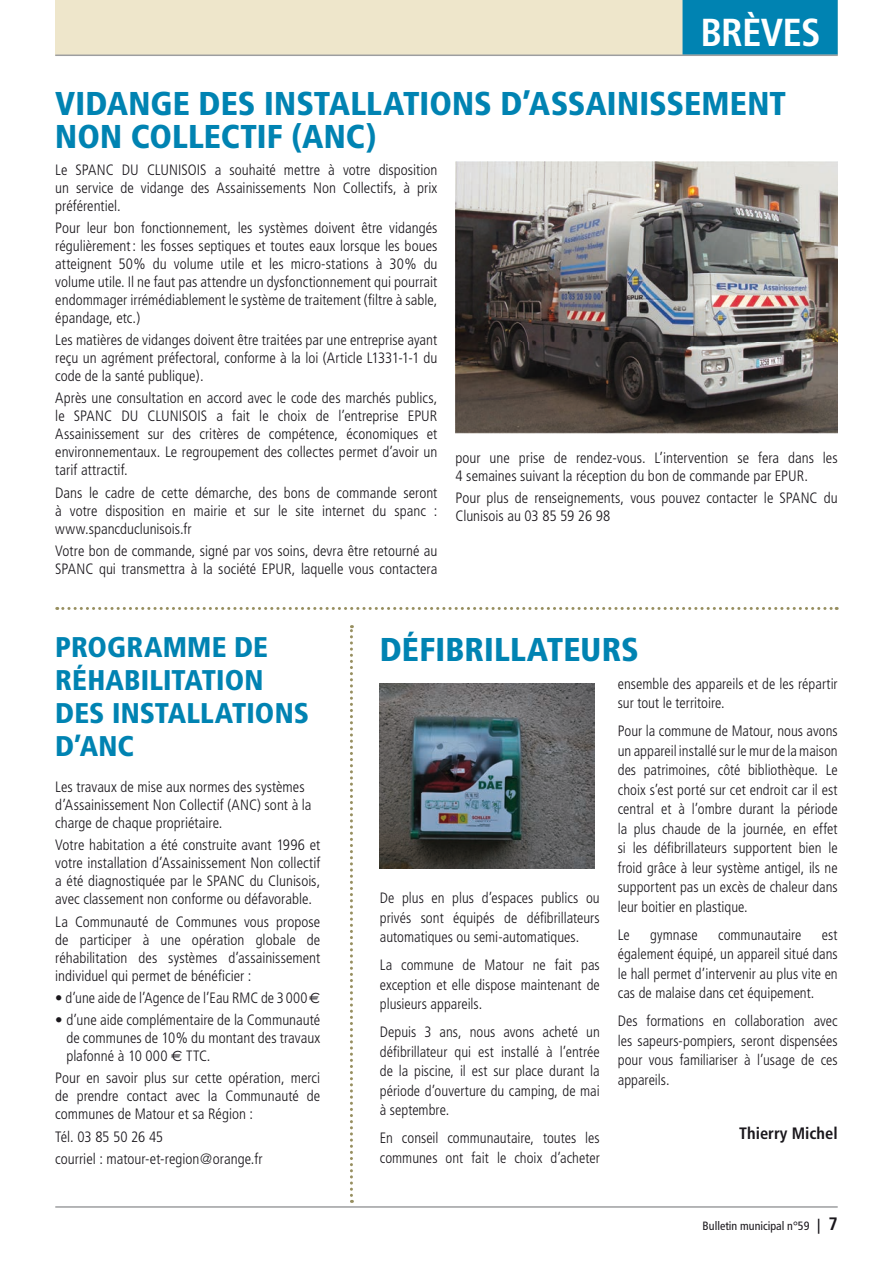
<style>
.page{position:relative;width:893px;height:1263px;background:#fff}
.page>*{position:absolute;margin:0;border:0;box-sizing:border-box;transform-origin:0 0}
.t1{font:700 condensed 39px "Frutiger";letter-spacing:-.02em;color:#fff}
.t2{font:900 condensed 33px/33px "Frutiger";letter-spacing:.005em;color:#0083b2}
.t3{font:900 condensed 28.5px/33px "Frutiger";letter-spacing:.005em;color:#0083b2}
.t4{font:700 condensed 16.5px "Frutiger";color:#1a171c}
.t5{font:300 condensed 15px/18px "Frutiger";color:#1a171c;text-align:justify}
.t6{font:condensed 12px "Frutiger";color:#1a171c}
.s1{font-family:"Euro Sans";font-weight:400;font-stretch:normal}
.s2{font-weight:700;font-size:15px}
.s3{font-weight:700;font-size:18px}
</style>
<div class="page">
<div style="left:55px;top:0;width:783px;height:55px;background:#eee6cb"></div>
<div style="left:682px;top:0;width:156px;height:55px;background:#0083b2"></div>
<hr style="left:55px;top:55px;width:783px;height:1px;background:#9d9ea0">
<hr style="left:55px;top:1206px;width:783px;height:2px;background:#9d9ea0">
<img style="left:455px;top:162px;width:383px;height:271px">
<img style="left:380px;top:684px;width:214px;height:184px">
<svg style="left:57px;top:607px;width:780px;height:3px"></svg>
<svg style="left:350px;top:625px;width:3px;height:578px"></svg>
<h1 class="t1" style="left:700px;top:10px;width:122px">BRÈVES</h1>
<h2 class="t2" style="left:55px;top:87px;width:732px">VIDANGE DES INSTALLATIONS D’ASSAINISSEMENT<br>NON COLLECTIF (ANC)</h2>
<p class="t5" style="left:55px;top:161px;width:384px">Le SPANC DU CLUNISOIS a souhaité mettre à votre disposition un service de vidange des Assainissements Non Collectifs, à prix préférentiel.</p>
<p class="t5" style="left:55px;top:219px;width:384px">Pour leur bon fonctionnement, les systèmes doivent être vidangés régulièrement : les fosses septiques et toutes eaux lorsque les boues atteignent 50% du volume utile et les micro-stations à 30% du volume utile. Il ne faut pas attendre un dysfonctionnement qui pourrait endommager irrémédiablement le système de traitement (filtre à sable, épandage, etc.)</p>
<p class="t5" style="left:55px;top:331px;width:384px">Les matières de vidanges doivent être traitées par une entreprise ayant reçu un agrément préfectoral, conforme à la loi (Article L1331-1-1 du code de la santé publique).</p>
<p class="t5" style="left:55px;top:389px;width:384px">Après une consultation en accord avec le code des marchés publics, le SPANC DU CLUNISOIS a fait le choix de l’entreprise EPUR Assainissement sur des critères de compétence, économiques et environnementaux. Le regroupement des collectes permet d’avoir un tarif attractif.</p>
<p class="t5" style="left:55px;top:484px;width:384px">Dans le cadre de cette démarche, des bons de commande seront à votre disposition en mairie et sur le site internet du spanc : www.spancduclunisois.fr</p>
<p class="t5" style="left:55px;top:542px;width:384px">Votre bon de commande, signé par vos soins, devra être retourné au<br>SPANC qui transmettra à la société EPUR, laquelle vous contactera</p>
<p class="t5" style="left:455px;top:449px;width:384px">pour une prise de rendez-vous. L’intervention se fera dans les<br>4 semaines suivant la réception du bon de commande par EPUR.</p>
<p class="t5" style="left:455px;top:489px;width:384px">Pour plus de renseignements, vous pouvez contacter le SPANC du<br>Clunisois au 03 85 59 26 98</p>
<h3 class="t3" style="left:55px;top:631px;width:255px">PROGRAMME DE<br>RÉHABILITATION<br>DES INSTALLATIONS<br>D’ANC</h3>
<p class="t5" style="left:55px;top:778px;width:258px;text-align:left">Les travaux de mise aux normes des systèmes d’Assainissement Non Collectif (ANC) sont à la charge de chaque propriétaire.</p>
<p class="t5" style="left:55px;top:836px;width:267px">Votre habitation a été construite avant 1996 et votre installation d’Assainissement Non collectif a été diagnostiquée par le SPANC du Clunisois, avec classement non conforme ou défavorable.</p>
<p class="t5" style="left:55px;top:913px;width:267px">La Communauté de Communes vous propose de participer à une opération globale de réhabilitation des systèmes d’assainissement individuel qui permet de bénéficier :</p>
<p class="t5" style="left:55px;top:989px;width:267px">• d’une aide de l’Agence de l’Eau RMC de 3 000 <span class="s1">€</span></p>
<p class="t5" style="left:66px;top:1011px;width:255px;text-indent:-11px">• d’une aide complémentaire de la Communauté de communes de 10% du montant des travaux plafonné à 10 000 <span class="s1">€</span> TTC.</p>
<p class="t5" style="left:55px;top:1069px;width:267px">Pour en savoir plus sur cette opération, merci de prendre contact avec la Communauté de communes de Matour et sa Région :</p>
<p class="t5" style="left:55px;top:1125px;width:209px;line-height:22.2px">Tél. 03 85 50 26 45<br>courriel : matour-et-region@orange.fr</p>
<h2 class="t2" style="left:380px;top:632px;width:261px">DÉFIBRILLATEURS</h2>
<p class="t5" style="left:380px;top:888px;width:221px;line-height:19.5px">De plus en plus d’espaces publics ou privés sont équipés de défibrillateurs automatiques ou semi-automatiques.</p>
<p class="t5" style="left:380px;top:955px;width:221px;line-height:19.5px">La commune de Matour ne fait pas exception et elle dispose maintenant de plusieurs appareils.</p>
<p class="t5" style="left:380px;top:1022px;width:221px;line-height:19.5px">Depuis 3 ans, nous avons acheté un défibrillateur qui est installé à l’entrée de la piscine, il est sur place durant la période d’ouverture du camping, de mai à septembre.</p>
<p class="t5" style="left:380px;top:1128px;width:221px;line-height:19.5px">En conseil communautaire, toutes les communes ont fait le choix d’acheter</p>
<p class="t5" style="left:618px;top:674px;width:221px;line-height:19.5px">ensemble des appareils et de les répartir sur tout le territoire.</p>
<p class="t5" style="left:618px;top:721px;width:221px;line-height:19.5px">Pour la commune de Matour, nous avons un appareil installé sur le mur de la maison des patrimoines, côté bibliothèque. Le choix s’est porté sur cet endroit car il est central et à l’ombre durant la période la plus chaude de la journée, en effet si les défibrillateurs supportent bien le froid grâce à leur système antigel, ils ne supportent pas un excès de chaleur dans leur boitier en plastique.</p>
<p class="t5" style="left:618px;top:925px;width:14px">Le</p>
<p class="t5" style="left:650px;top:925px;width:49px">gymnase</p>
<p class="t5" style="left:718px;top:925px;width:85px">communautaire</p>
<p class="t5" style="left:618px;top:925px;width:221px;line-height:19.5px;text-indent:204px">est également équipé, un appareil situé dans le hall permet d’intervenir au plus vite en cas de malaise dans cet équipement.</p>
<p class="t5" style="left:618px;top:1011px;width:221px;line-height:19.5px">Des formations en collaboration avec les sapeurs-pompiers, seront dispensées pour vous familiariser à l’usage de ces appareils.</p>
<p class="t4" style="left:739px;top:1123px;width:100px">Thierry Michel</p>
<p class="t6" style="left:703px;top:1218px;width:137px">Bulletin municipal n°59 <span class="s2">|</span> <span class="s3">7</span></p>
</div>
